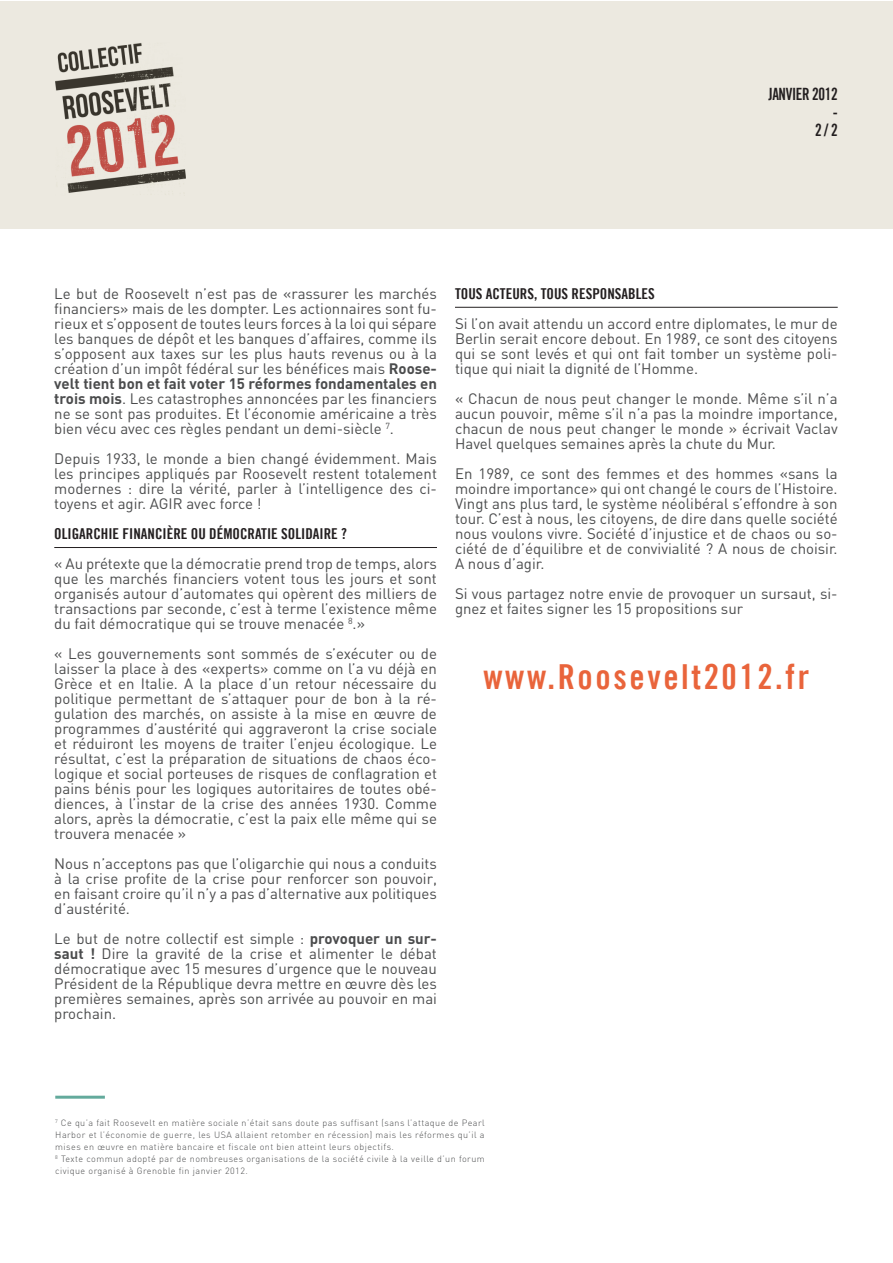
<style>
.page{position:relative;width:893px;height:1263px;background:#fff}
.page>*{position:absolute;margin:0;border:0;box-sizing:border-box;transform-origin:0 0}
.t1{font:34.5px "Trade Gothic Bold Cond Twenty";letter-spacing:.075em;color:#e9643b}
.t2{font:16.95px/18px "Trade Gothic Bold Cond Twenty";letter-spacing:-.025em;color:#231f20;text-align:right;scale:.88 1}
.t3{font:15px/15px "DIN";color:#4b4c4d;text-align:justify}
.t4{font:15px "Trade Gothic Bold Cond Twenty";color:#231f20}
.t5{font:300 9px/12px "DIN";letter-spacing:.05em;color:#4b4c4d}
.s1{font-weight:700}
</style>
<div class="page">
<hr style="left:55px;top:1096px;width:50px;height:3px;background:#63aa9c">
<div style="left:0;top:1px;width:892px;height:228px;background:#ece9e0"></div>
<img style="left:55px;top:43px;width:130px;height:150px">
<hr style="left:54px;top:547px;width:383px;height:1px;background:#231f20">
<hr style="left:455px;top:307px;width:383px;height:1px;background:#231f20">
<p class="t2" style="left:768px;top:85px;width:80px">JANVIER 2012 -<br>2 / 2</p>
<p class="t3" style="left:54px;top:286px;width:384px">Le but de Roosevelt n’est pas de «rassurer les marchés financiers» mais de les dompter. Les actionnaires sont fu&shy;rieux et s’opposent de toutes leurs forces à la loi qui sépare les banques de dépôt et les banques d’affaires, comme ils s’opposent aux taxes sur les plus hauts revenus ou à la création d’un impôt fédéral sur les bénéfices mais <span class="s1">Roose&shy;velt tient bon et fait voter 15 réformes fondamentales en trois mois</span>. Les catastrophes annoncées par les financiers ne se sont pas produites. Et l’économie américaine a très bien vécu avec ces règles pendant un demi-siècle <sup>7</sup>.</p>
<p class="t3" style="left:54px;top:451px;width:384px">Depuis 1933, le monde a bien changé évidemment. Mais les principes appliqués par Roosevelt restent totalement modernes : dire la vérité, parler à l’intelligence des ci&shy;toyens et agir. AGIR avec force !</p>
<p class="t4" style="left:54px;top:525px;width:294px">OLIGARCHIE FINANCIÈRE OU DÉMOCRATIE SOLIDAIRE ?</p>
<p class="t3" style="left:54px;top:556px;width:384px">« Au prétexte que la démocratie prend trop de temps, alors que les marchés financiers votent tous les jours et sont organisés autour d’automates qui opèrent des milliers de transactions par seconde, c’est à terme l’existence même du fait démocratique qui se trouve menacée <sup>8</sup>.»</p>
<p class="t3" style="left:54px;top:646px;width:384px">« Les gouvernements sont sommés de s’exécuter ou de laisser la place à des «experts» comme on l’a vu déjà en Grèce et en Italie. A la place d’un retour nécessaire du politique permettant de s’attaquer pour de bon à la ré&shy;gulation des marchés, on assiste à la mise en œuvre de programmes d’austérité qui aggraveront la crise sociale et réduiront les moyens de traiter l’enjeu écologique. Le résultat, c’est la préparation de situations de chaos éco&shy;logique et social porteuses de risques de conflagration et pains bénis pour les logiques autoritaires de toutes obé&shy;diences, à l’instar de la crise des années 1930. Comme alors, après la démocratie, c’est la paix elle même qui se trouvera menacée »</p>
<p class="t3" style="left:54px;top:856px;width:384px">Nous n’acceptons pas que l’oligarchie qui nous a conduits à la crise profite de la crise pour renforcer son pouvoir, en faisant croire qu’il n’y a pas d’alternative aux politiques d’austérité.</p>
<p class="t3" style="left:54px;top:931px;width:384px">Le but de notre collectif est simple : <span class="s1">provoquer un sur&shy;saut !</span> Dire la gravité de la crise et alimenter le débat démocratique avec 15 mesures d’urgence que le nouveau Président de la République devra mettre en œuvre dès les premières semaines, après son arrivée au pouvoir en mai prochain.</p>
<p class="t4" style="left:455px;top:285px;width:201px">TOUS ACTEURS, TOUS RESPONSABLES</p>
<p class="t3" style="left:455px;top:316px;width:384px">Si l’on avait attendu un accord entre diplomates, le mur de Berlin serait encore debout. En 1989, ce sont des citoyens qui se sont levés et qui ont fait tomber un système poli&shy;tique qui niait la dignité de l’Homme.</p>
<p class="t3" style="left:455px;top:391px;width:384px">« Chacun de nous peut changer le monde. Même s’il n’a aucun pouvoir, même s’il n’a pas la moindre importance, chacun de nous peut changer le monde » écrivait Vaclav Havel quelques semaines après la chute du Mur.</p>
<p class="t3" style="left:455px;top:466px;width:384px">En 1989, ce sont des femmes et des hommes «sans la moindre importance» qui ont changé le cours de l’Histoire.<br>Vingt ans plus tard, le système néolibéral s’effondre à son tour. C’est à nous, les citoyens, de dire dans quelle société nous voulons vivre. Société d’injustice et de chaos ou so&shy;ciété de d’équilibre et de convivialité ? A nous de choisir.<br>A nous d’agir.</p>
<p class="t3" style="left:455px;top:586px;width:384px">Si vous partagez notre envie de provoquer un sursaut, si&shy;gnez et faites signer les 15 propositions sur</p>
<h1 class="t1" style="left:483px;top:657px;width:327px">www.Roosevelt2012.fr</h1>
<p class="t5" style="left:55px;top:1116px;width:431px"><sup>7</sup> Ce qu’a fait Roosevelt en matière sociale n’était sans doute pas suffisant (sans l’attaque de Pearl Harbor et l’économie de guerre, les USA allaient retomber en récession) mais les réformes qu’il a mises en œuvre en matière bancaire et fiscale ont bien atteint leurs objectifs.<br><sup>8</sup> Texte commun adopté par de nombreuses organisations de la société civile à la veille d’un forum civique organisé à Grenoble fin janvier 2012.</p>
</div>
